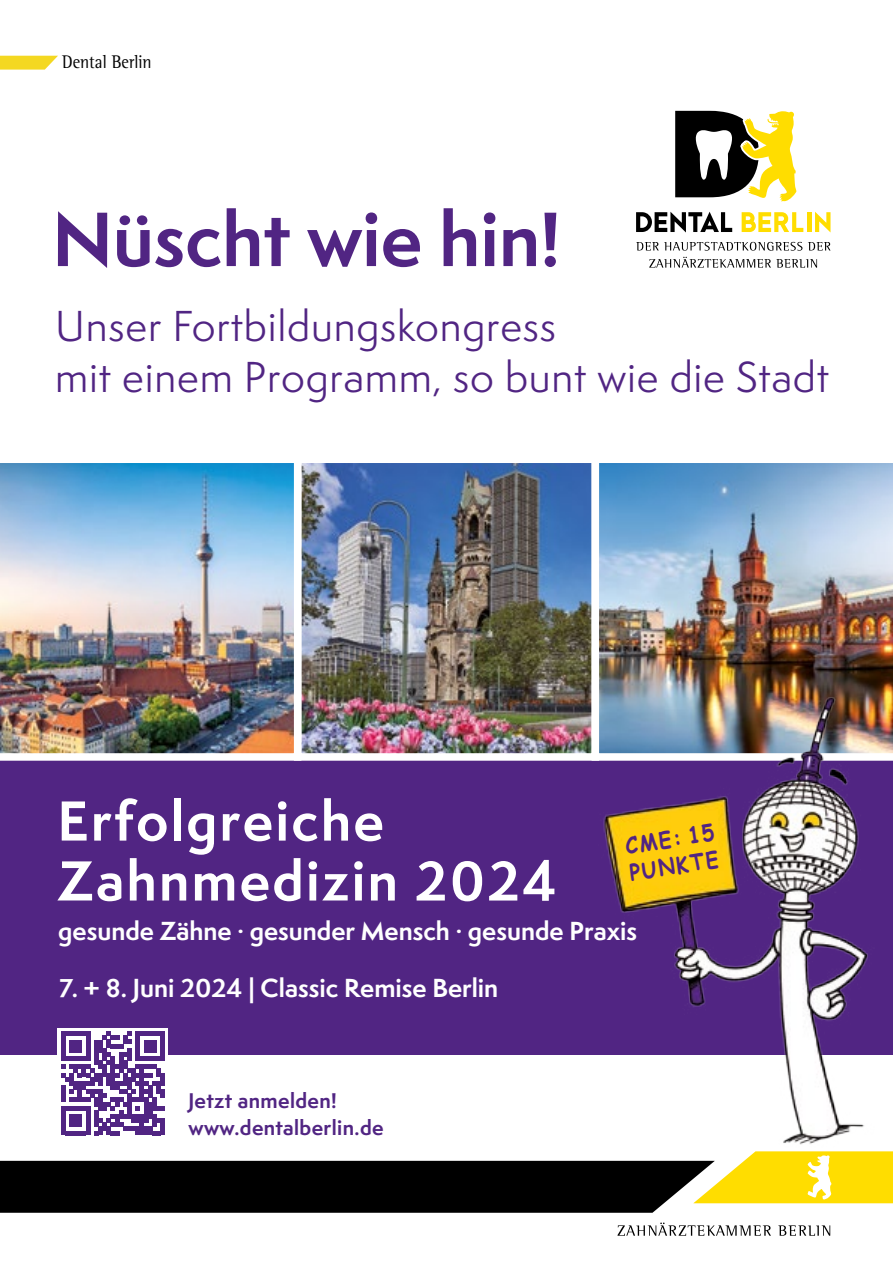
<style>
.page{position:relative;width:893px;height:1263px;background:#fff}
.page>*{position:absolute;margin:0;border:0;box-sizing:border-box;transform-origin:0 0}
.t1{font:700 70.5px "Semplicita Pro";color:#512583}
.t2{font:700 51.75px/60px "Semplicita Pro";letter-spacing:.045em;color:#fff}
.t3{font:39.75px/51.2px "Semplicita Pro";letter-spacing:.02em;color:#512583}
.t4{font:700 24px "Semplicita Pro";color:#fff}
.t5{font:700 22.5px/27px "Comic Sans MS";color:#512583;scale:.9 1}
.t6{font:700 19.5px/27px "Semplicita Pro";letter-spacing:.02em;color:#512583}
.t7{font:18.75px "Rotis Semi Serif Pro";color:#000;scale:.9 1}
</style>
<div class="page">
<svg style="left:0;top:56px;width:58px;height:14px"></svg>
<svg style="left:617px;top:1222px;width:154px;height:14px"></svg>
<svg style="left:778px;top:1225px;width:52px;height:11px"></svg>
<svg style="left:0;top:1160px;width:893px;height:53px;background:#3f3a19"></svg>
<div style="left:0;top:757px;width:893px;height:297px;background:#512583"></div>
<hr style="left:807px;top:212px;width:4px;height:20px;background:#fd0">
<svg style="left:815px;top:212px;width:15px;height:20px"></svg>
<svg style="left:636px;top:242px;width:166px;height:9px"></svg>
<svg style="left:808px;top:242px;width:22px;height:8px"></svg>
<svg style="left:649px;top:257px;width:168px;height:11px"></svg>
<svg style="left:636px;top:110px;width:167px;height:122px"></svg>
<div style="left:58px;top:1028px;width:110px;height:110px;background:#fff"></div>
<svg style="left:61px;top:1031px;width:104px;height:104px"></svg>
<img style="left:303px;top:464px;width:287px;height:288px">
<div style="left:294px;top:455px;width:305px;height:306px;border:8px solid #fff"></div>
<img style="left:0;top:455px;width:301px;height:306px">
<img style="left:592px;top:455px;width:301px;height:306px">
<img style="left:599px;top:691px;width:294px;height:469px">
<p class="t7" style="left:62px;top:51px;width:101px">Dental Berlin</p>
<h1 class="t1" style="left:52px;top:187px;width:510px">Nüscht wie hin!</h1>
<h3 class="t3" style="left:55px;top:300px;width:775px">Unser Fortbildungskongress<br>mit einem Programm, so bunt wie die Stadt</h3>
<h2 class="t2" style="left:58px;top:790px;width:501px">Erfolgreiche<br>Zahnmedizin 2024</h2>
<p class="t5" style="left:623px;top:832px;width:101px;rotate:-9deg">CME: 15<br>PUNKTE</p>
<p class="t4" style="left:58px;top:912px;width:580px">gesunde Zähne · gesunder Mensch · gesunde Praxis</p>
<p class="t4" style="left:59px;top:970px;width:441px">7. + 8. Juni 2024 | Classic Remise Berlin</p>
<p class="t6" style="left:189px;top:1087px;width:197px">Jetzt anmelden! www.dentalberlin.de</p>
</div>
